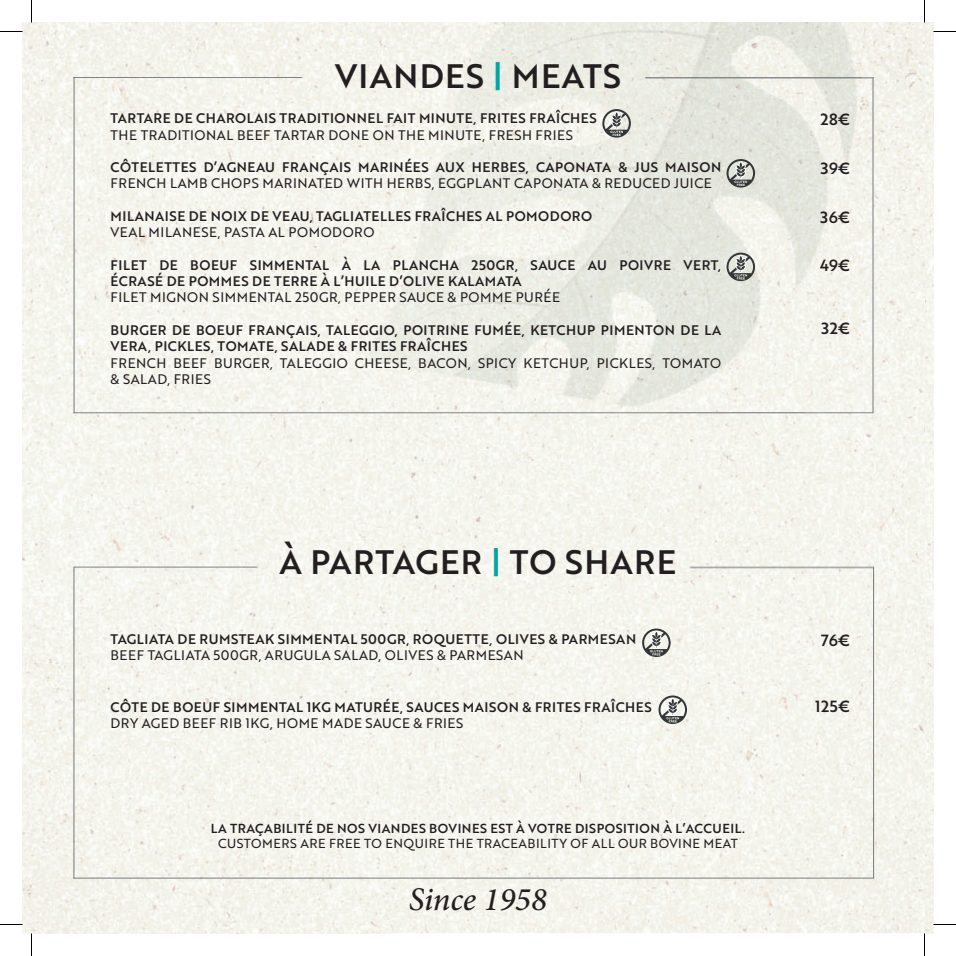
<style>
.page{position:relative;width:956px;height:956px;background:#fff}
.page>*{position:absolute;margin:0;border:0;box-sizing:border-box;transform-origin:0 0}
.t1{font:33px "Brother 1816 Medium";letter-spacing:.04em;color:#231f20}
.t2{font:italic 500 33px "Minion Pro";letter-spacing:-.005em;color:#231f20}
.t3{font:15.75px "Brother 1816 Medium";letter-spacing:.04em;color:#231f20}
.t4{font:13.5px/16.2px "Brother 1816 Medium";letter-spacing:.04em;color:#231f20}
.t5{font:13.5px/16.5px "Brother 1816 Regular";letter-spacing:.04em;color:#231f20}
.t6{font:12.75px "Brother 1816 Medium";letter-spacing:.04em;color:#231f20}
.t7{font:12.75px "Brother 1816 Regular";letter-spacing:.04em;color:#231f20}
.s1{color:#00a5a5}
</style>
<div class="page">
<img style="left:924px;top:23px;width:9px;height:910px">
<img style="left:23px;top:23px;width:901px;height:910px">
<svg style="left:602px;top:109px;width:29px;height:29px"></svg>
<svg style="left:726px;top:159px;width:29px;height:29px"></svg>
<svg style="left:726px;top:253px;width:29px;height:28px"></svg>
<svg style="left:642px;top:628px;width:29px;height:29px"></svg>
<svg style="left:658px;top:695px;width:29px;height:29px"></svg>
<svg style="left:0;top:31px;width:22px;height:1px"></svg>
<svg style="left:933px;top:31px;width:23px;height:1px"></svg>
<svg style="left:0;top:924px;width:22px;height:1px"></svg>
<svg style="left:933px;top:924px;width:23px;height:1px"></svg>
<svg style="left:31px;top:0;width:1px;height:23px"></svg>
<svg style="left:31px;top:933px;width:1px;height:23px"></svg>
<svg style="left:924px;top:0;width:1px;height:23px"></svg>
<svg style="left:924px;top:933px;width:1px;height:23px"></svg>
<h1 class="t1" style="left:335px;top:52px;width:287px">VIANDES <span class="s1">|</span> MEATS</h1>
<p class="t4" style="left:111px;top:110px;width:488px">TARTARE DE CHAROLAIS TRADITIONNEL FAIT MINUTE, FRITES FRAÎCHES</p>
<p class="t5" style="left:111px;top:126px;width:464px">THE TRADITIONAL BEEF TARTAR DONE ON THE MINUTE, FRESH FRIES</p>
<p class="t4" style="left:111px;top:159px;width:612px">CÔTELETTES D’AGNEAU FRANÇAIS MARINÉES AUX HERBES, CAPONATA &amp; JUS MAISON</p>
<p class="t5" style="left:111px;top:175px;width:603px">FRENCH LAMB CHOPS MARINATED WITH HERBS, EGGPLANT CAPONATA &amp; REDUCED JUICE</p>
<p class="t4" style="left:111px;top:207px;width:483px">MILANAISE DE NOIX DE VEAU, TAGLIATELLES FRAÎCHES AL POMODORO</p>
<p class="t5" style="left:111px;top:224px;width:265px">VEAL MILANESE, PASTA AL POMODORO</p>
<p class="t4" style="left:111px;top:256px;width:612px">FILET DE BOEUF SIMMENTAL À LA PLANCHA 250GR, SAUCE AU POIVRE VERT,<br>ÉCRASÉ DE POMMES DE TERRE À L’HUILE D’OLIVE KALAMATA</p>
<p class="t5" style="left:111px;top:289px;width:451px">FILET MIGNON SIMMENTAL 250GR, PEPPER SAUCE &amp; POMME PURÉE</p>
<p class="t4" style="left:111px;top:321px;width:612px">BURGER DE BOEUF FRANÇAIS, TALEGGIO, POITRINE FUMÉE, KETCHUP PIMENTON DE LA<br>VERA, PICKLES, TOMATE, SALADE &amp; FRITES FRAÎCHES</p>
<p class="t5" style="left:111px;top:354px;width:612px">FRENCH BEEF BURGER, TALEGGIO CHEESE, BACON, SPICY KETCHUP, PICKLES, TOMATO &amp; SALAD, FRIES</p>
<h1 class="t1" style="left:280px;top:537px;width:398px">À PARTAGER <span class="s1">|</span> TO SHARE</h1>
<p class="t4" style="left:111px;top:630px;width:527px">TAGLIATA DE RUMSTEAK SIMMENTAL 500GR, ROQUETTE, OLIVES &amp; PARMESAN</p>
<p class="t5" style="left:111px;top:646px;width:415px">BEEF TAGLIATA 500GR, ARUGULA SALAD, OLIVES &amp; PARMESAN</p>
<p class="t4" style="left:111px;top:699px;width:543px">CÔTE DE BOEUF SIMMENTAL 1KG MATURÉE, SAUCES MAISON &amp; FRITES FRAÎCHES</p>
<p class="t5" style="left:111px;top:715px;width:354px">DRY AGED BEEF RIB 1KG, HOME MADE SAUCE &amp; FRIES</p>
<p class="t6" style="left:211px;top:818px;width:536px">LA TRAÇABILITÉ DE NOS VIANDES BOVINES EST À VOTRE DISPOSITION À L’ACCUEIL.</p>
<p class="t7" style="left:218px;top:834px;width:521px">CUSTOMERS ARE FREE TO ENQUIRE THE TRACEABILITY OF ALL OUR BOVINE MEAT</p>
<h1 class="t2" style="left:409px;top:877px;width:140px">Since 1958</h1>
<p class="t3" style="left:820px;top:107px;width:32px">28€</p>
<p class="t3" style="left:821px;top:156px;width:31px">39€</p>
<p class="t3" style="left:820px;top:205px;width:32px">36€</p>
<p class="t3" style="left:820px;top:254px;width:32px">49€</p>
<p class="t3" style="left:822px;top:317px;width:30px">32€</p>
<p class="t3" style="left:821px;top:628px;width:31px">76€</p>
<p class="t3" style="left:815px;top:694px;width:37px">125€</p>
</div>
